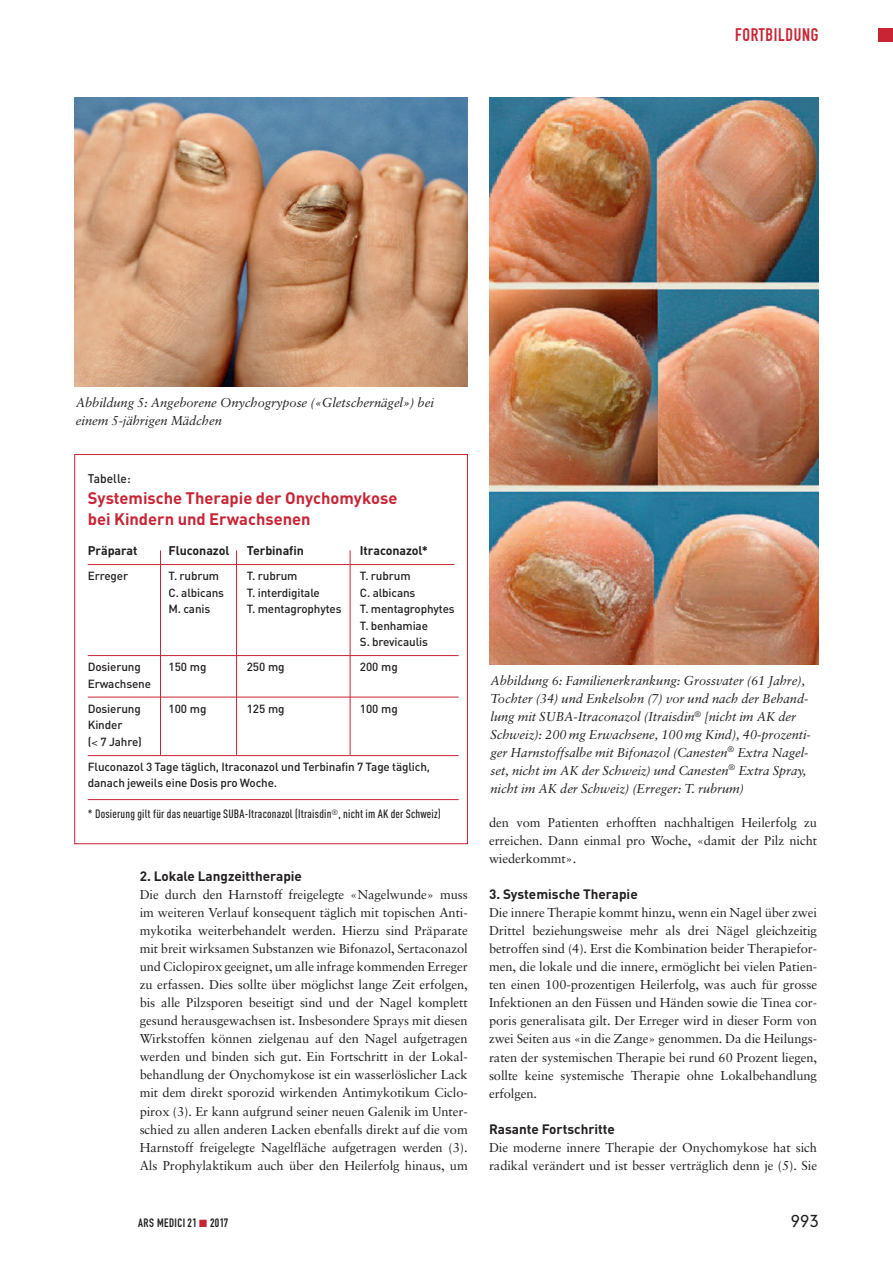
<style>
.page{position:relative;width:893px;height:1263px;background:#fff}
.page>*{position:absolute;margin:0;border:0;box-sizing:border-box;transform-origin:0 0}
.t1{font:18px "DIN Engschrift";letter-spacing:.035em;color:#c82434}
.t2{font:700 16.5px/21px "DIN";color:#c82434}
.t3{font:300 16.5px "DIN Neuzeit Grotesk";color:#231f20}
.t4{font:700 13.5px "DIN";color:#231f20}
.t5{font:12.9px/18px "Sabon";letter-spacing:-.005em;color:#231f20;text-align:justify}
.t6{font:italic 12.9px/18px "Sabon";letter-spacing:-.005em;color:#231f20}
.t7{font:700 12.45px "DIN";letter-spacing:-.005em;color:#231f20}
.t8{font:500 12.45px "DIN";letter-spacing:.005em;color:#231f20;scale:.96 1}
.t9{font:500 12px "DIN Cond";letter-spacing:.015em;color:#231f20}
.t10{font:12px "DIN Engschrift";letter-spacing:.035em;color:#231f20}
.t11{font:500 11.7px/16.5px "DIN";letter-spacing:-.01em;color:#231f20}
.s1{color:#c82434}
</style>
<div class="page">
<div style="left:878px;top:28px;width:15px;height:14px;background:#c82434"></div>
<img style="left:74px;top:98px;width:394px;height:288px">
<img style="left:489px;top:98px;width:330px;height:567px">
<div style="left:74px;top:454px;width:394px;height:390px;border:1px solid #c82434"></div>
<hr style="left:88px;top:564px;width:366px;height:1px;background:#c82434">
<hr style="left:88px;top:655px;width:371px;height:1px;background:#c82434">
<hr style="left:88px;top:697px;width:371px;height:1px;background:#c82434">
<hr style="left:88px;top:755px;width:371px;height:1px;background:#c82434">
<hr style="left:88px;top:799px;width:371px;height:1px;background:#c82434">
<hr style="left:160px;top:550px;width:1px;height:205px;background:#c82434">
<hr style="left:236px;top:550px;width:1px;height:205px;background:#c82434">
<hr style="left:350px;top:550px;width:1px;height:205px;background:#c82434">
<h1 class="t1" style="left:735px;top:28px;width:85px">FORTBILDUNG</h1>
<p class="t6" style="left:76px;top:394px;width:360px">Abbildung 5: Angeborene Onychogrypose («Gletschernägel») bei einem 5-jährigen Mädchen</p>
<p class="t8" style="left:88px;top:471px;width:46px">Tabelle:</p>
<p class="t2" style="left:88px;top:487px;width:311px">Systemische Therapie der Onychomykose bei Kindern und Erwachsenen</p>
<p class="t7" style="left:88px;top:544px;width:51px">Präparat</p>
<p class="t7" style="left:169px;top:544px;width:62px">Fluconazol</p>
<p class="t7" style="left:247px;top:544px;width:59px">Terbinafin</p>
<p class="t7" style="left:360px;top:544px;width:70px">Itraconazol*</p>
<p class="t11" style="left:88px;top:568px;width:42px">Erreger</p>
<p class="t11" style="left:169px;top:568px;width:52px">T. rubrum</p>
<p class="t11" style="left:247px;top:568px;width:52px">T. rubrum</p>
<p class="t11" style="left:360px;top:568px;width:52px">T. rubrum</p>
<p class="t11" style="left:169px;top:585px;width:57px">C. albicans</p>
<p class="t11" style="left:247px;top:585px;width:75px">T. interdigitale</p>
<p class="t11" style="left:360px;top:585px;width:57px">C. albicans</p>
<p class="t11" style="left:169px;top:601px;width:43px">M. canis</p>
<p class="t11" style="left:247px;top:601px;width:96px">T. mentagrophytes</p>
<p class="t11" style="left:360px;top:601px;width:96px">T. mentagrophytes<br>T. benhamiae<br>S. brevicaulis</p>
<p class="t11" style="left:88px;top:659px;width:55px">Dosierung</p>
<p class="t11" style="left:169px;top:659px;width:39px">150 mg</p>
<p class="t11" style="left:247px;top:659px;width:39px">250 mg</p>
<p class="t11" style="left:360px;top:659px;width:39px">200 mg</p>
<p class="t11" style="left:88px;top:671px;width:65px;line-height:25px">Erwachsene<br>Dosierung</p>
<p class="t11" style="left:169px;top:701px;width:39px">100 mg</p>
<p class="t11" style="left:247px;top:701px;width:39px">125 mg</p>
<p class="t11" style="left:360px;top:701px;width:39px">100 mg</p>
<p class="t11" style="left:88px;top:717px;width:56px">Kinder<br>( 7 Jahre)</p>
<p class="t11" style="left:88px;top:759px;width:344px">Fluconazol 3 Tage täglich, Itraconazol und Terbinafin 7 Tage täglich, danach jeweils eine Dosis pro Woche.</p>
<p class="t9" style="left:88px;top:810px;width:355px">* Dosierung gilt für das neuartige SUBA-Itraconazol (Itraisdin<sup>®</sup>, nicht im AK der Schweiz)</p>
<p class="t4" style="left:140px;top:869px;width:164px">2. Lokale Langzeittherapie</p>
<p class="t5" style="left:140px;top:887px;width:330px">Die durch den Harnstoff freigelegte «Nagelwunde» muss im weiteren Verlauf konsequent täglich mit topischen Anti&shy;mykotika weiterbehandelt werden. Hierzu sind Präparate mit breit wirksamen Substanzen wie Bifonazol, Sertaconazol und Ciclopirox geeignet, um alle infrage kommenden Erreger zu erfassen. Dies sollte über möglichst lange Zeit erfolgen, bis alle Pilzsporen beseitigt sind und der Nagel komplett gesund herausgewachsen ist. Insbesondere Sprays mit diesen Wirkstoffen können zielgenau auf den Nagel aufgetragen werden und binden sich gut. Ein Fortschritt in der Lokal&shy;behandlung der Onychomykose ist ein wasserlöslicher Lack mit dem direkt sporozid wirkenden Antimykotikum Ciclo&shy;pirox (3). Er kann aufgrund seiner neuen Galenik im Unter&shy;schied zu allen anderen Lacken ebenfalls direkt auf die vom Harnstoff freigelegte Nagelfläche aufgetragen werden (3).<br>Als Prophylaktikum auch über den Heilerfolg hinaus, um</p>
<p class="t6" style="left:490px;top:672px;width:322px">Abbildung 6: Familienerkrankung: Grossvater (61 Jahre), Tochter (34) und Enkelsohn (7) vor und nach der Behand&shy;lung mit SUBA-Itraconazol (Itraisdin<sup>®</sup> [nicht im AK der Schweiz): 200 mg Erwachsene, 100 mg Kind), 40-prozenti&shy;ger Harnstoffsalbe mit Bifonazol (Canesten<sup>®</sup> Extra Nagel&shy;set, nicht im AK der Schweiz) und Canesten<sup>®</sup> Extra Spray, nicht im AK der Schweiz) (Erreger: T. rubrum)</p>
<p class="t5" style="left:489px;top:815px;width:330px">den vom Patienten erhofften nachhaltigen Heilerfolg zu erreichen. Dann einmal pro Woche, «damit der Pilz nicht wiederkommt».</p>
<p class="t4" style="left:489px;top:887px;width:150px">3. Systemische Therapie</p>
<p class="t5" style="left:489px;top:905px;width:330px">Die innere Therapie kommt hinzu, wenn ein Nagel über zwei Drittel beziehungsweise mehr als drei Nägel gleichzeitig betroffen sind (4). Erst die Kombination beider Therapiefor&shy;men, die lokale und die innere, ermöglicht bei vielen Patien&shy;ten einen 100-prozentigen Heilerfolg, was auch für grosse Infektionen an den Füssen und Händen sowie die Tinea cor&shy;poris generalisata gilt. Der Erreger wird in dieser Form von zwei Seiten aus «in die Zange» genommen. Da die Heilungs&shy;raten der systemischen Therapie bei rund 60 Prozent liegen, sollte keine systemische Therapie ohne Lokalbehandlung erfolgen.</p>
<p class="t4" style="left:489px;top:1121px;width:128px">Rasante Fortschritte</p>
<p class="t5" style="left:489px;top:1139px;width:330px">Die moderne innere Therapie der Onychomykose hat sich radikal verändert und ist besser verträglich denn je (5). Sie</p>
<p class="t10" style="left:138px;top:1218px;width:92px">ARS MEDICI21 <span class="s1">■</span> 2017</p>
<p class="t3" style="left:791px;top:1214px;width:29px">993</p>
</div>
